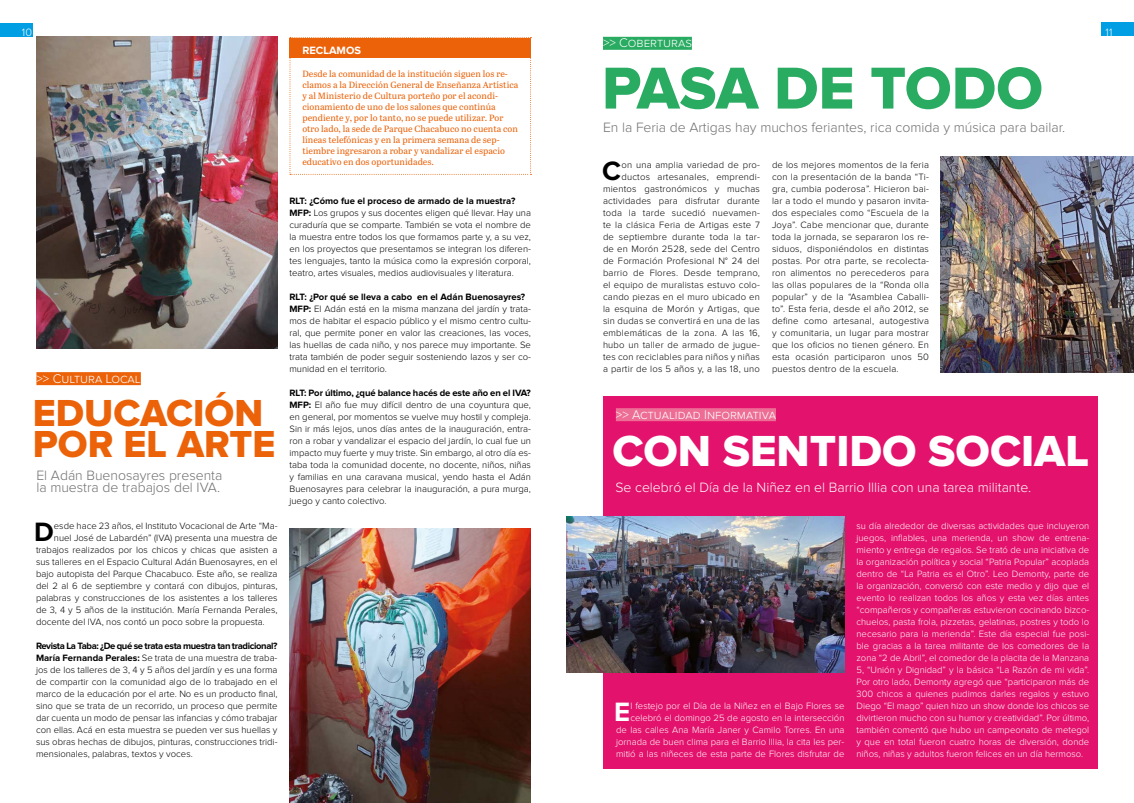
<style>
.page{position:relative;width:1134px;height:803px;background:#fff}
.page>*{position:absolute;margin:0;border:0;box-sizing:border-box;transform-origin:0 0}
.t1{font:61.2px "Proxima Nova Extrabld";letter-spacing:-.005em;color:#29ab62}
.t2{font:45px "Proxima Nova Extrabld";color:#fff}
.t3{font:39px/31px "Proxima Nova Extrabld";color:#eb6209}
.t4{font:700 27.5px "Proxima Nova";color:#000}
.t5{font:700 27.5px "Proxima Nova";color:#fff}
.t6{font:300 14px/12px "Proxima Nova";color:#706f6f}
.t7{font:300 14px "Proxima Nova";color:#fff}
.t8{font:300 13px "Proxima Nova";color:#fff}
.t9{font:700 11px "Proxima Nova";color:#fff}
.t10{font:300 11px "Proxima Nova";color:#fff}
.t11{font:300 9.5px/12px "Proxima Nova";color:#000;text-align:justify}
.t12{font:300 9.5px/12px "Proxima Nova";color:#fff;text-align:right}
.t13{font:300 9.5px/12px "Proxima Nova";letter-spacing:.02em;color:#000;text-align:right}
.t14{font:9px/11px "Abril Text";letter-spacing:.005em;color:#eb6209}
.s1{font-weight:700}
</style>
<div class="page">
<div style="left:0;top:23px;width:33px;height:14px;background:#009fe3"></div>
<div style="left:1101px;top:23px;width:33px;height:13px;background:#009fe3"></div>
<img style="left:36px;top:36px;width:241px;height:312px">
<img style="left:289px;top:528px;width:242px;height:274px">
<div style="left:36px;top:372px;width:105px;height:13px;background:#eb6209"></div>
<div style="left:603px;top:37px;width:89px;height:13px;background:#29ab62"></div>
<img style="left:941px;top:156px;width:193px;height:216px">
<svg style="left:289px;top:37px;width:242px;height:138px"></svg>
<div style="left:290px;top:38px;width:241px;height:20px;background:#eb6209"></div>
<div style="left:603px;top:396px;width:495px;height:372px;background:#e3136d"></div>
<div style="left:616px;top:408px;width:160px;height:13px;background:#ed6d95"></div>
<img style="left:567px;top:516px;width:277px;height:156px">
<p class="t10" style="left:22px;top:27px;width:12px">10</p>
<p class="t10" style="left:1106px;top:27px;width:8px">11</p>
<p class="t9" style="left:302px;top:45px;width:60px">RECLAMOS</p>
<p class="t14" style="left:302px;top:67px;width:218px">Desde la comunidad de la institución siguen los re&shy;clamos a la Dirección General de Enseñanza Artística y al Ministerio de Cultura porteño por el acondi&shy;cionamiento de uno de los salones que continúa pendiente y, por lo tanto, no se puede utilizar. Por otro lado, la sede de Parque Chacabuco no cuenta con líneas telefónicas y en la primera semana de sep&shy;tiembre ingresaron a robar y vandalizar el espacio educativo en dos oportunidades.</p>
<h3 class="t8" style="left:36px;top:372px;width:106px">&gt;&gt; Cultura Local</h3>
<h3 class="t3" style="left:33px;top:398px;width:244px">EDUCACIÓN<br>POR EL ARTE</h3>
<h3 class="t6" style="left:36px;top:470px;width:187px">El Adán Buenosayres presenta la muestra de trabajos del IVA.</h3>
<h3 class="t4" style="left:34px;top:518px;width:21px">D</h3>
<p class="t11" style="left:54px;top:519px;width:225px">esde hace 23 años, el Instituto Vocacional de Arte “Ma-</p>
<p class="t11" style="left:54px;top:531px;width:225px">nuel José de Labardén” (IVA) presenta una muestra de</p>
<p class="t11" style="left:36px;top:543px;width:243px">trabajos realizados por los chicos y chicas que asisten a</p>
<p class="t11" style="left:36px;top:555px;width:243px">sus talleres en el Espacio Cultural Adán Buenosayres, en el</p>
<p class="t11" style="left:36px;top:567px;width:243px">bajo autopista del Parque Chacabuco. Este año, se realiza</p>
<p class="t11" style="left:36px;top:579px;width:243px">del 2 al 6 de septiembre y contará con dibujos, pinturas,</p>
<p class="t11" style="left:36px;top:591px;width:243px">palabras y construcciones de los asistentes a los talleres</p>
<p class="t11" style="left:36px;top:603px;width:243px">de 3, 4 y 5 años de la institución. María Fernanda Perales,</p>
<p class="t11" style="left:36px;top:615px;width:230px">docente del IVA, nos contó un poco sobre la propuesta.</p>
<p class="t11" style="left:36px;top:639px;width:243px"><span class="s1">Revista La Taba: ¿De qué se trata esta muestra tan tradicional?<br>María Fernanda Perales:</span> Se trata de una muestra de traba&shy;jos de los talleres de 3, 4 y 5 años del jardín y es una forma de compartir con la comunidad algo de lo trabajado en el marco de la educación por el arte. No es un producto final, sino que se trata de un recorrido, un proceso que permite dar cuenta un modo de pensar las infancias y cómo trabajar con ellas. Acá en esta muestra se pueden ver sus huellas y sus obras hechas de dibujos, pinturas, construcciones tridi&shy;mensionales, palabras, textos y voces.</p>
<p class="t11" style="left:289px;top:195px;width:243px;text-align:left"><span class="s1">RLT: ¿Cómo fue el proceso de armado de la muestra?<br>MFP:</span> Los grupos y sus docentes eligen qué llevar. Hay una curaduría que se comparte. También se vota el nombre de la muestra entre todos los que formamos parte y, a su vez, en los proyectos que presentamos se integran los diferen&shy;tes lenguajes, tanto la música como la expresión corporal, teatro, artes visuales, medios audiovisuales y literatura.</p>
<p class="t11" style="left:289px;top:291px;width:243px;text-align:left"><span class="s1">RLT: ¿Por qué se lleva a cabo en el Adán Buenosayres?<br>MFP:</span> El Adán está en la misma manzana del jardín y trata&shy;mos de habitar el espacio público y el mismo centro cultu&shy;ral, que permite poner en valor las creaciones, las voces, las huellas de cada niño, y nos parece muy importante. Se trata también de poder seguir sosteniendo lazos y ser co&shy;munidad en el territorio.</p>
<p class="t11" style="left:289px;top:387px;width:243px"><span class="s1">RLT: Por último, ¿qué balance hacés de este año en el IVA?<br>MFP:</span> El año fue muy difícil dentro de una coyuntura que, en general, por momentos se vuelve muy hostil y compleja.<br>Sin ir más lejos, unos días antes de la inauguración, entra&shy;ron a robar y vandalizar el espacio del jardín, lo cual fue un impacto muy fuerte y muy triste. Sin embargo, al otro día es&shy;taba toda la comunidad docente, no docente, niños, niñas y familias en una caravana musical, yendo hasta el Adán Buenosayres para celebrar la inauguración, a pura murga, juego y canto colectivo.</p>
<h3 class="t8" style="left:603px;top:37px;width:90px">&gt;&gt; Coberturas</h3>
<h1 class="t1" style="left:602px;top:60px;width:443px">PASA DE TODO</h1>
<h3 class="t6" style="left:603px;top:122px;width:464px">En la Feria de Artigas hay muchos feriantes, rica comida y música para bailar.</h3>
<h3 class="t4" style="left:602px;top:158px;width:20px">C</h3>
<p class="t13" style="left:603px;top:159px;width:158px">on una amplia variedad de pro&shy;ductos artesanales, emprendi&shy;mientos gastronómicos y muchas actividades para disfrutar durante toda la tarde sucedió nuevamen&shy;te la clásica Feria de Artigas este 7 de septiembre durante toda la tar&shy;de en Morón 2528, sede del Centro de Formación Profesional N° 24 del barrio de Flores. Desde temprano, el equipo de muralistas estuvo colo&shy;cando piezas en el muro ubicado en la esquina de Morón y Artigas, que sin dudas se convertirá en una de las emblemáticas de la zona. A las 16, hubo un taller de armado de jugue&shy;tes con reciclables para niños y niñas a partir de los 5 años y, a las 18, uno</p>
<p class="t11" style="left:772px;top:159px;width:158px">de los mejores momentos de la feria con la presentación de la banda “Ti&shy;gra, cumbia poderosa”. Hicieron bai&shy;lar a todo el mundo y pasaron invita&shy;dos especiales como “Escuela de la Joya”. Cabe mencionar que, durante toda la jornada, se separaron los re&shy;siduos, disponiéndolos en distintas postas. Por otra parte, se recolecta&shy;ron alimentos no perecederos para las ollas populares de la “Ronda olla popular” y de la “Asamblea Caballi&shy;to”. Esta feria, desde el año 2012, se define como artesanal, autogestiva y comunitaria, un lugar para mostrar que los oficios no tienen género. En esta ocasión participaron unos 50 puestos dentro de la escuela.</p>
<h3 class="t8" style="left:616px;top:408px;width:162px">&gt;&gt; Actualidad Informativa</h3>
<h2 class="t2" style="left:612px;top:430px;width:478px">CON SENTIDO SOCIAL</h2>
<h3 class="t7" style="left:615px;top:480px;width:417px">Se celebró el Día de la Niñez en el Barrio Illia con una tarea militante.</h3>
<p class="t12" style="left:616px;top:699px;width:230px">l festejo por el Día de la Niñez en el Bajo Flores se celebró el domingo 25 de agosto en la intersección<br>de las calles Ana María Janer y Camilo Torres. En una jornada de buen clima para el Barrio Illia, la cita les per&shy;mitió a las niñeces de esta parte de Flores disfrutar de</p>
<h3 class="t5" style="left:614px;top:698px;width:18px">E</h3>
<p class="t12" style="left:856px;top:519px;width:234px;text-align:justify">su día alrededor de diversas actividades que incluyeron juegos, inflables, una merienda, un show de entrena&shy;miento y entrega de regalos. Se trató de una iniciativa de la organización política y social “Patria Popular” acoplada dentro de “La Patria es el Otro”. Leo Demonty, parte de la organización, conversó con este medio y dijo que el evento lo realizan todos los años y esta vez días antes “compañeros y compañeras estuvieron cocinando bizco&shy;chuelos, pasta frola, pizzetas, gelatinas, postres y todo lo necesario para la merienda”. Este día especial fue posi&shy;ble gracias a la tarea militante de los comedores de la zona “2 de Abril”, el comedor de la placita de la Manzana 5, “Unión y Dignidad” y la básica “La Razón de mi vida”.<br>Por otro lado, Demonty agregó que “participaron más de 300 chicos a quienes pudimos darles regalos y estuvo Diego “El mago” quien hizo un show donde los chicos se divirtieron mucho con su humor y creatividad”. Por último, también comentó que hubo un campeonato de metegol y que en total fueron cuatro horas de diversión, donde niños, niñas y adultos fueron felices en un día hermoso.</p>
</div>
